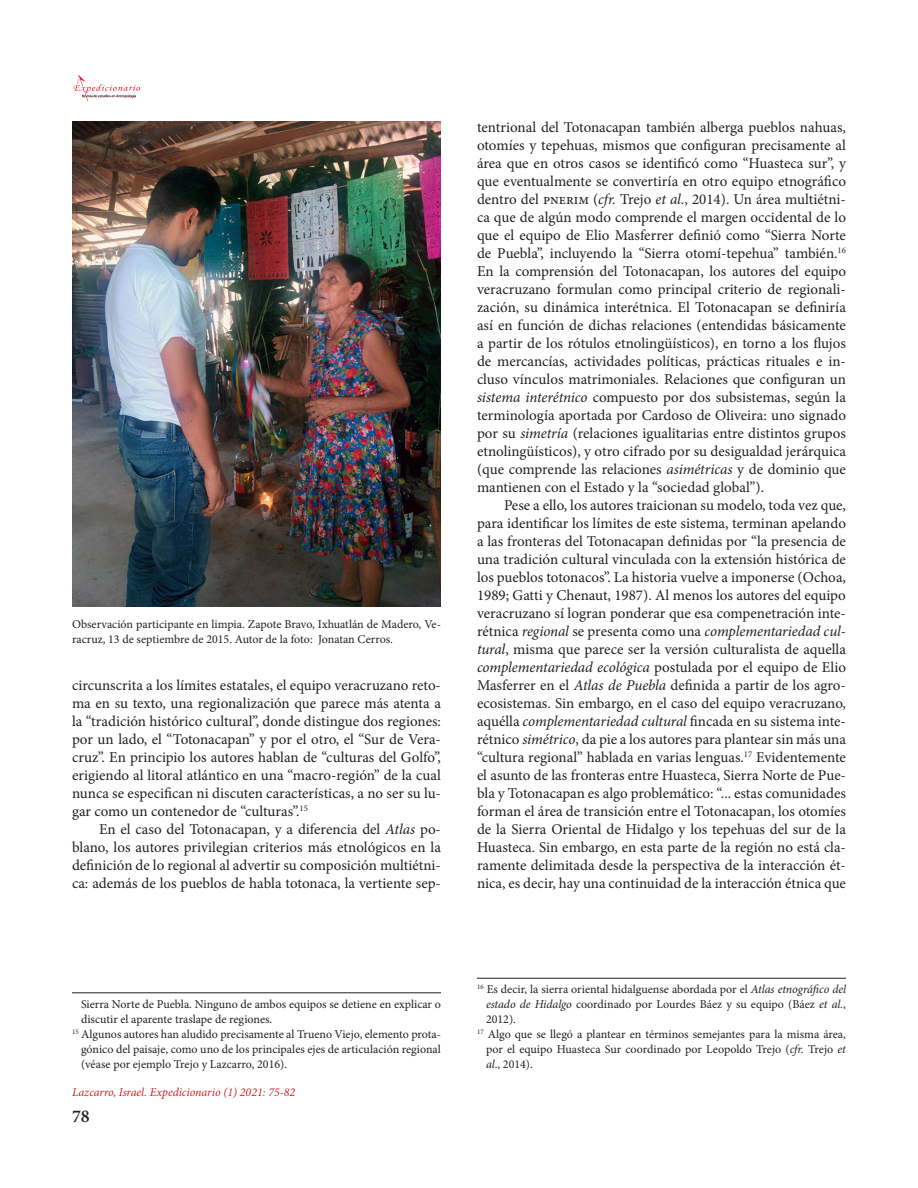
<style>
.page{position:relative;width:918px;height:1188px;background:#fff}
.page>*{position:absolute;margin:0;border:0;box-sizing:border-box;transform-origin:0 0}
.t1{font:600 18px "Minion Pro";color:#231f20}
.Con_sangrado{font:15px/18px "Minion Pro";color:#231f20;text-align:justify}
.Pie_de_página{font:12px/15px "Minion Pro";color:#231f20;text-align:justify}
.Pie_de_foto{font:12px/15px "Minion Pro";color:#231f20}
.Pie_de_foto-2{font:italic 12px "Minion Pro";letter-spacing:-.005em;color:#d1232a}
.s1{font-style:italic}
</style>
<div class="page">
<img style="left:73px;top:74px;width:68px;height:27px">
<hr style="left:477px;top:978px;width:369px;height:1px;background:#231f20">
<hr style="left:72px;top:993px;width:369px;height:1px;background:#231f20">
<img style="left:72px;top:122px;width:369px;height:484px">
<p class="Pie_de_foto" style="left:72px;top:617px;width:371px">Observación participante en limpia. Zapote Bravo, Ixhuatlán de Madero, Ve&shy;racruz, 13 de septiembre de 2015. Autor de la foto: Jonatan Cerros.</p>
<p class="Con_sangrado" style="left:72px;top:677px;width:371px">circunscrita a los límites estatales, el equipo veracruzano reto&shy;ma en su texto, una regionalización que parece más atenta a la “tradición histórico cultural”, donde distingue dos regiones: por un lado, el “Totonacapan” y por el otro, el “Sur de Vera&shy;cruz”. En principio los autores hablan de “culturas del Golfo”, erigiendo al litoral atlántico en una “macro-región” de la cual nunca se especifican ni discuten características, a no ser su lu&shy;gar como un contenedor de “culturas”.<sup>15</sup></p>
<p class="Con_sangrado" style="left:72px;top:821px;width:371px;text-indent:27px">En el caso del Totonacapan, y a diferencia del <span class="s1">Atlas</span> po&shy;blano, los autores privilegian criterios más etnológicos en la definición de lo regional al advertir su composición multiétni&shy;ca: además de los pueblos de habla totonaca, la vertiente sep-</p>
<p class="Con_sangrado" style="left:477px;top:119px;width:371px">tentrional del Totonacapan también alberga pueblos nahuas, otomíes y tepehuas, mismos que configuran precisamente al área que en otros casos se identificó como “Huasteca sur”, y que eventualmente se convertiría en otro equipo etnográfico dentro del PNERIM (<span class="s1">cfr.</span> Trejo <span class="s1">et al.</span>, 2014). Un área multiétni&shy;ca que de algún modo comprende el margen occidental de lo que el equipo de Elio Masferrer definió como “Sierra Norte de Puebla”, incluyendo la “Sierra otomí-tepehua” también.<sup>16<br></sup>En la comprensión del Totonacapan, los autores del equipo veracruzano formulan como principal criterio de regionali&shy;zación, su dinámica interétnica. El Totonacapan se definiría así en función de dichas relaciones (entendidas básicamente a partir de los rótulos etnolingüísticos), en torno a los flujos de mercancías, actividades políticas, prácticas rituales e in&shy;cluso vínculos matrimoniales. Relaciones que configuran un <span class="s1">sistema interétnico</span> compuesto por dos subsistemas, según la terminología aportada por Cardoso de Oliveira: uno signado por su <span class="s1">simetría</span> (relaciones igualitarias entre distintos grupos etnolingüísticos), y otro cifrado por su desigualdad jerárquica (que comprende las relaciones <span class="s1">asimétricas</span> y de dominio que mantienen con el Estado y la “sociedad global”).</p>
<p class="Con_sangrado" style="left:477px;top:497px;width:371px;text-indent:27px">Pese a ello, los autores traicionan su modelo, toda vez que, para identificar los límites de este sistema, terminan apelando a las fronteras del Totonacapan definidas por “la presencia de una tradición cultural vinculada con la extensión histórica de los pueblos totonacos”. La historia vuelve a imponerse (Ochoa, 1989; Gatti y Chenaut, 1987). Al menos los autores del equipo veracruzano sí logran ponderar que esa compenetración inte&shy;rétnica <span class="s1">regional</span> se presenta como una <span class="s1">complementariedad cul&shy;tural</span>, misma que parece ser la versión culturalista de aquella <span class="s1">complementariedad ecológica</span> postulada por el equipo de Elio Masferrer en el <span class="s1">Atlas de Puebla</span> definida a partir de los agro&shy;ecosistemas. Sin embargo, en el caso del equipo veracruzano, aquélla <span class="s1">complementariedad cultural</span> fincada en su sistema inte&shy;rétnico <span class="s1">simétrico</span>, da pie a los autores para plantear sin más una “cultura regional” hablada en varias lenguas.<sup>17</sup> Evidentemente el asunto de las fronteras entre Huasteca, Sierra Norte de Pue&shy;bla y Totonacapan es algo problemático: “... estas comunidades forman el área de transición entre el Totonacapan, los otomíes de la Sierra Oriental de Hidalgo y los tepehuas del sur de la Huasteca. Sin embargo, en esta parte de la región no está cla&shy;ramente delimitada desde la perspectiva de la interacción ét&shy;nica, es decir, hay una continuidad de la interacción étnica que</p>
<p class="Pie_de_página" style="left:81px;top:997px;width:361px">Sierra Norte de Puebla. Ninguno de ambos equipos se detiene en explicar o discutir el aparente traslape de regiones.</p>
<p class="Pie_de_página" style="left:81px;top:1027px;width:362px;text-indent:-9px"><sup>15</sup> Algunos autores han aludido precisamente al Trueno Viejo, elemento prota&shy;gónico del paisaje, como uno de los principales ejes de articulación regional (véase por ejemplo Trejo y Lazcarro, 2016).</p>
<p class="Pie_de_foto-2" style="left:72px;top:1084px;width:225px">Lazcarro, Israel. Expedicionario (1) 2021: 75-82</p>
<p class="t1" style="left:72px;top:1103px;width:19px">78</p>
<p class="Pie_de_página" style="left:486px;top:982px;width:361px;text-indent:-9px"><sup>16</sup> Es decir, la sierra oriental hidalguense abordada por el <span class="s1">Atlas etnográfico del estado de Hidalgo</span> coordinado por Lourdes Báez y su equipo (Báez <span class="s1">et al.</span>, 2012).</p>
<p class="Pie_de_página" style="left:486px;top:1027px;width:362px;text-indent:-9px"><sup>17</sup> Algo que se llegó a plantear en términos semejantes para la misma área, por el equipo Huasteca Sur coordinado por Leopoldo Trejo (<span class="s1">cfr.</span> Trejo <span class="s1">et al</span>., 2014).</p>
</div>
